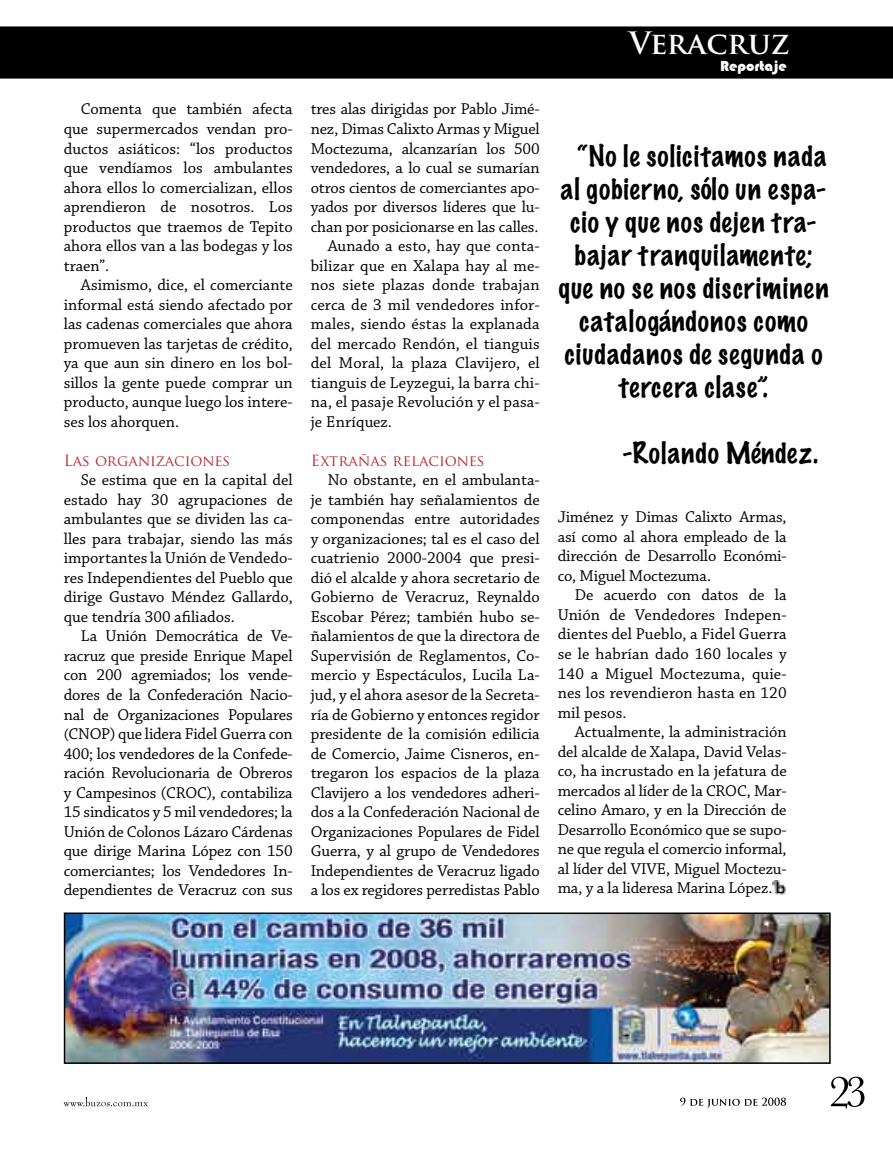
<style>
.page{position:relative;width:893px;height:1149px;background:#fff}
.page>*{position:absolute;margin:0;border:0;box-sizing:border-box;transform-origin:0 0}
.t1{font:700 30px "Trajan Pro";color:#fff}
.t2{font:100 27px "Marker Felt";letter-spacing:.04em;color:#000}
.t3{font:16.5px/19.5px "Chaparral Pro";color:#000;text-align:justify}
.t4{font:15px "Trajan Pro";color:#b8292f}
.t5{font:15px "Bauhaus 93";color:#fff}
.s1{font-size:15px}
</style>
<div class="page">
<div style="left:0;top:26px;width:893px;height:53px;background:#000"></div>
<svg style="left:831px;top:1076px;width:33px;height:32px"></svg>
<svg style="left:680px;top:1097px;width:106px;height:10px"></svg>
<svg style="left:63px;top:1097px;width:85px;height:9px"></svg>
<img style="left:773px;top:880px;width:12px;height:14px">
<img style="left:67px;top:915px;width:761px;height:145px">
<div style="left:64px;top:912px;width:767px;height:151px;border:2px solid #000"></div>
<p class="t3" style="left:64px;top:100px;width:230px;text-indent:17px">Comenta que también afecta que supermercados vendan pro&shy;ductos asiáticos: “los productos que vendíamos los ambulantes ahora ellos lo comercializan, ellos aprendieron de nosotros. Los productos que traemos de Tepito ahora ellos van a las bodegas y los traen”.</p>
<p class="t3" style="left:64px;top:276px;width:230px;text-indent:17px">Asimismo, dice, el comerciante informal está siendo afectado por las cadenas comerciales que ahora promueven las tarjetas de crédito, ya que aun sin dinero en los bol&shy;sillos la gente puede comprar un producto, aunque luego los intere&shy;ses los ahorquen.</p>
<p class="t4" style="left:64px;top:450px;width:168px">Las organizaciones</p>
<p class="t3" style="left:64px;top:471px;width:230px;text-indent:17px">Se estima que en la capital del estado hay 30 agrupaciones de ambulantes que se dividen las ca&shy;lles para trabajar, siendo las más importantes la Unión de Vendedo&shy;res Independientes del Pueblo que dirige Gustavo Méndez Gallardo, que tendría 300 afiliados.</p>
<p class="t3" style="left:64px;top:627px;width:230px;text-indent:17px">La Unión Democrática de Ve&shy;racruz que preside Enrique Mapel con 200 agremiados; los vende&shy;dores de la Confederación Nacio&shy;nal de Organizaciones Populares <span class="s1">(</span>CNOP) que lidera Fidel Guerra con 400; los vendedores de la Confede&shy;ración Revolucionaria de Obreros y Campesinos (CROC), contabiliza 15 sindicatos y 5 mil vendedores; la Unión de Colonos Lázaro Cárdenas que dirige Marina López con 150 comerciantes; los Vendedores In&shy;dependientes de Veracruz con sus</p>
<p class="t3" style="left:311px;top:100px;width:230px">tres alas dirigidas por Pablo Jimé-</p>
<p class="t3" style="left:311px;top:120px;width:230px">nez, Dimas Calixto Armas y Miguel</p>
<p class="t3" style="left:311px;top:139px;width:230px">Moctezuma, alcanzarían los 500</p>
<p class="t3" style="left:311px;top:159px;width:230px">vendedores, a lo cual se sumarían</p>
<p class="t3" style="left:311px;top:178px;width:230px">otros cientos de comerciantes apo-</p>
<p class="t3" style="left:311px;top:198px;width:230px">yados por diversos líderes que lu-</p>
<p class="t3" style="left:311px;top:217px;width:229px">chan por posicionarse en las calles.</p>
<p class="t3" style="left:328px;top:237px;width:213px">Aunado a esto, hay que conta-</p>
<p class="t3" style="left:311px;top:256px;width:230px">bilizar que en Xalapa hay al me-</p>
<p class="t3" style="left:311px;top:276px;width:230px">nos siete plazas donde trabajan</p>
<p class="t3" style="left:311px;top:295px;width:230px">cerca de 3 mil vendedores infor-</p>
<p class="t3" style="left:311px;top:315px;width:230px">males, siendo éstas la explanada</p>
<p class="t3" style="left:311px;top:334px;width:230px">del mercado Rendón, el tianguis</p>
<p class="t3" style="left:311px;top:354px;width:230px">del Moral, la plaza Clavijero, el</p>
<p class="t3" style="left:311px;top:373px;width:230px">tianguis de Leyzegui, la barra chi-</p>
<p class="t3" style="left:311px;top:393px;width:230px">na, el pasaje Revolución y el pasa-</p>
<p class="t3" style="left:311px;top:412px;width:83px">je Enríquez.</p>
<p class="t4" style="left:311px;top:450px;width:176px">Extrañas relaciones</p>
<p class="t3" style="left:311px;top:471px;width:230px;text-indent:17px">No obstante, en el ambulanta&shy;je también hay señalamientos de componendas entre autoridades y organizaciones; tal es el caso del cuatrienio 2000-2004 que presi&shy;dió el alcalde y ahora secretario de Gobierno de Veracruz, Reynaldo Escobar Pérez; también hubo se&shy;ñalamientos de que la directora de Supervisión de Reglamentos, Co&shy;mercio y Espectáculos, Lucila La&shy;jud, y el ahora asesor de la Secreta&shy;ría de Gobierno y entonces regidor presidente de la comisión edilicia de Comercio, Jaime Cisneros, en&shy;tregaron los espacios de la plaza Clavijero a los vendedores adheri&shy;dos a la Confederación Nacional de Organizaciones Populares de Fidel Guerra, y al grupo de Vendedores Independientes de Veracruz ligado a los ex regidores perredistas Pablo</p>
<h1 class="t1" style="left:629px;top:24px;width:162px">Veracruz</h1>
<p class="t5" style="left:720px;top:57px;width:68px">Reportaje</p>
<h2 class="t2" style="left:577px;top:136px;width:251px">“No le solicitamos nada</h2>
<h2 class="t2" style="left:561px;top:169px;width:267px">al gobierno, sólo un espa-</h2>
<h2 class="t2" style="left:570px;top:202px;width:248px">cio y que nos dejen tra-</h2>
<h2 class="t2" style="left:574px;top:235px;width:239px">bajar tranquilamente;</h2>
<h2 class="t2" style="left:558px;top:268px;width:272px">que no se nos discriminen</h2>
<h2 class="t2" style="left:579px;top:301px;width:230px">catalogándonos como</h2>
<h2 class="t2" style="left:564px;top:334px;width:260px">ciudadanos de segunda o</h2>
<h2 class="t2" style="left:619px;top:367px;width:151px">tercera clase”.</h2>
<h2 class="t2" style="left:622px;top:433px;width:197px">-Rolando Méndez.</h2>
<p class="t3" style="left:558px;top:508px;width:230px">Jiménez y Dimas Calixto Armas, así como al ahora empleado de la dirección de Desarrollo Económi&shy;co, Miguel Moctezuma.</p>
<p class="t3" style="left:558px;top:586px;width:230px;text-indent:17px">De acuerdo con datos de la Unión de Vendedores Indepen&shy;dientes del Pueblo, a Fidel Guerra se le habrían dado 160 locales y 140 a Miguel Moctezuma, quie&shy;nes los revendieron hasta en 120 mil pesos.</p>
<p class="t3" style="left:558px;top:722px;width:230px;text-indent:17px">Actualmente, la administración del alcalde de Xalapa, David Velas&shy;co, ha incrustado en la jefatura de mercados al líder de la CROC, Mar&shy;celino Amaro, y en la Dirección de Desarrollo Económico que se supo&shy;ne que regula el comercio informal, al líder del VIVE, Miguel Moctezu&shy;ma, y a la lideresa Marina López.</p>
</div>
